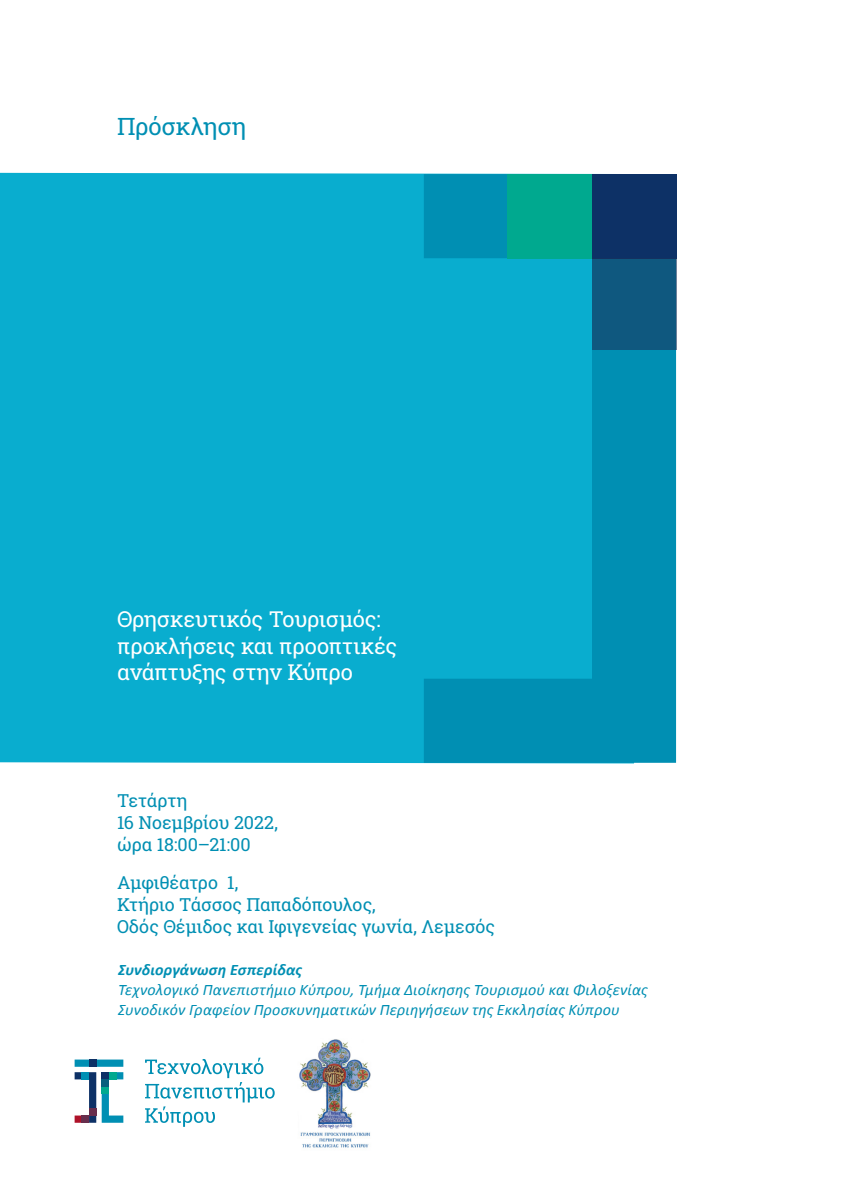
<style>
.page{position:relative;width:842px;height:1191px;background:#fff}
.page>*{position:absolute;margin:0;border:0;box-sizing:border-box;transform-origin:0 0}
.t1{font:24px "Roboto Slab";letter-spacing:-.015em;color:#008fb3}
.t2{font:22px/26.4px "Roboto Slab";letter-spacing:-.015em;color:#fff}
.t3{font:18px/22px "Roboto Slab";letter-spacing:-.005em;color:#008fb3}
.t4{font:italic 16px/20px "Calibri";letter-spacing:.01em;color:#008fb3}
.t5{font:italic 700 16px "Calibri";letter-spacing:.01em;color:#008fb3}
</style>
<div class="page">
<div style="left:0;top:173px;width:601px;height:590px;background:#09adcf"></div>
<svg style="left:424px;top:174px;width:252px;height:589px;background:#059fc2"></svg>
<div style="left:508px;top:174px;width:84px;height:84px;background:#00a98f"></div>
<div style="left:592px;top:174px;width:84px;height:84px;background:#0d3166"></div>
<div style="left:592px;top:258px;width:84px;height:91px;background:#0f587f"></div>
<svg style="left:75px;top:1059px;width:48px;height:63px"></svg>
<div style="left:102px;top:1079px;width:7px;height:7px;background:#075f7e"></div>
<div style="left:89px;top:1108px;width:7px;height:7px;background:#682e4d"></div>
<div style="left:82px;top:1115px;width:7px;height:7px;background:#682e4d"></div>
<svg style="left:145px;top:1057px;width:130px;height:69px"></svg>
<img style="left:299px;top:1039px;width:72px;height:109px">
<h1 class="t1" style="left:117px;top:110px;width:131px">Πρόσκληση</h1>
<h2 class="t2" style="left:117px;top:605px;width:282px">Θρησκευτικός Τουρισμός: προκλήσεις και προοπτικές ανάπτυξης στην Κύπρο</h2>
<p class="t3" style="left:117px;top:789px;width:162px">Τετάρτη<br>16 Νοεμβρίου 2022, ώρα 18:00–21:00</p>
<p class="t3" style="left:117px;top:871px;width:380px">Αμφιθέατρο 1,<br>Κτήριο Τάσσος Παπαδόπουλος,<br>Οδός Θέμιδος και Ιφιγενείας γωνία, Λεμεσός</p>
<p class="t5" style="left:118px;top:960px;width:185px">Συνδιοργάνωση Εσπερίδας</p>
<p class="t4" style="left:118px;top:979px;width:531px">Τεχνολογικό Πανεπιστήμιο Κύπρου, Τμήμα Διοίκησης Τουρισμού και Φιλοξενίας<br>Συνοδικόν Γραφείον Προσκυνηματικών Περιηγήσεων της Εκκλησίας Κύπρου</p>
</div>
